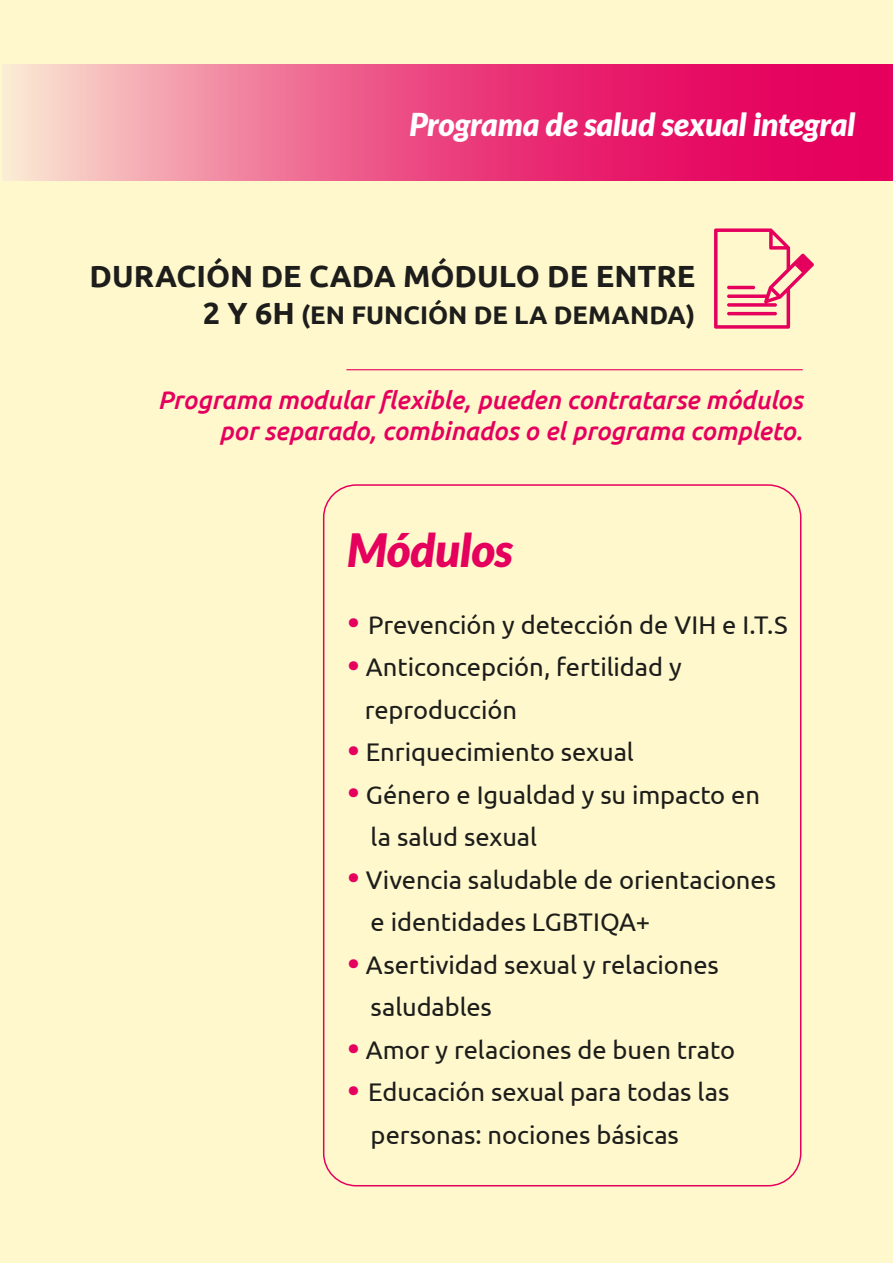
<style>
.page{position:relative;width:893px;height:1263px;background:#fff8cc}
.page>*{position:absolute;margin:0;border:0;box-sizing:border-box;transform-origin:0 0}
.t1{font:italic 900 45.9px "Lato";letter-spacing:-.01em;color:#e5005d}
.t2{font:italic 900 31.5px "Lato";letter-spacing:-.005em;color:#fff}
.t3{font:700 30.6px "Ubuntu";color:#1d1d1b}
.t4{font:25.5px/42.5px "Ubuntu";letter-spacing:-.005em;color:#1d1d1b}
.t5{font:italic 500 25.5px/30.6px "Ubuntu";letter-spacing:-.005em;color:#e5005d;text-align:right}
.t6{font:700 25.5px "Ubuntu";letter-spacing:.005em;color:#1d1d1b}
.s1{font-size:30.6px}
.s2{font-size:35.7px;color:#e5005d}
</style>
<div class="page">
<svg style="left:3px;top:65px;width:890px;height:116px;background:#ec5387"></svg>
<hr style="left:346px;top:369px;width:457px;height:1px;background:#e5005d">
<svg style="left:714px;top:228px;width:100px;height:101px"></svg>
<hr style="left:727px;top:312px;width:50px;height:3px;background:#e5005d;border-radius:2px">
<hr style="left:727px;top:286px;width:28px;height:3px;background:#e5005d;border-radius:2px">
<p class="t2" style="left:409px;top:106px;width:448px">Programa de salud sexual integral</p>
<p class="t3" style="left:89px;top:258px;width:607px">DURACIÓN DE CADA MÓDULO DE ENTRE</p>
<p class="t6" style="left:203px;top:299px;width:494px"><span class="s1">2 Y 6H</span> (EN FUNCIÓN DE LA DEMANDA)</p>
<p class="t5" style="left:158px;top:384px;width:646px">Programa modular flexible, pueden contratarse módulos por separado, combinados o el programa completo.</p>
<h1 class="t1" style="left:347px;top:523px;width:167px">Módulos</h1>
<p class="t4" style="left:347px;top:603px;width:442px"><span class="s2">•</span> Prevención y detección de VIH e I.T.S</p>
<p class="t4" style="left:365px;top:645px;width:318px;text-indent:-18px"><span class="s2">•</span> Anticoncepción, fertilidad y reproducción</p>
<p class="t4" style="left:347px;top:730px;width:288px"><span class="s2">•</span> Enriquecimiento sexual</p>
<p class="t4" style="left:371px;top:773px;width:391px;text-indent:-24px"><span class="s2">•</span> Género e Igualdad y su impacto en la salud sexual</p>
<p class="t4" style="left:371px;top:858px;width:407px;text-indent:-24px"><span class="s2">•</span> Vivencia saludable de orientaciones e identidades LGBTIQA+</p>
<p class="t4" style="left:371px;top:943px;width:350px;text-indent:-24px"><span class="s2">•</span> Asertividad sexual y relaciones saludables</p>
<p class="t4" style="left:347px;top:1028px;width:389px"><span class="s2">•</span> Amor y relaciones de buen trato</p>
<p class="t4" style="left:371px;top:1070px;width:360px;text-indent:-24px"><span class="s2">•</span> Educación sexual para todas las personas: nociones básicas</p>
</div>
